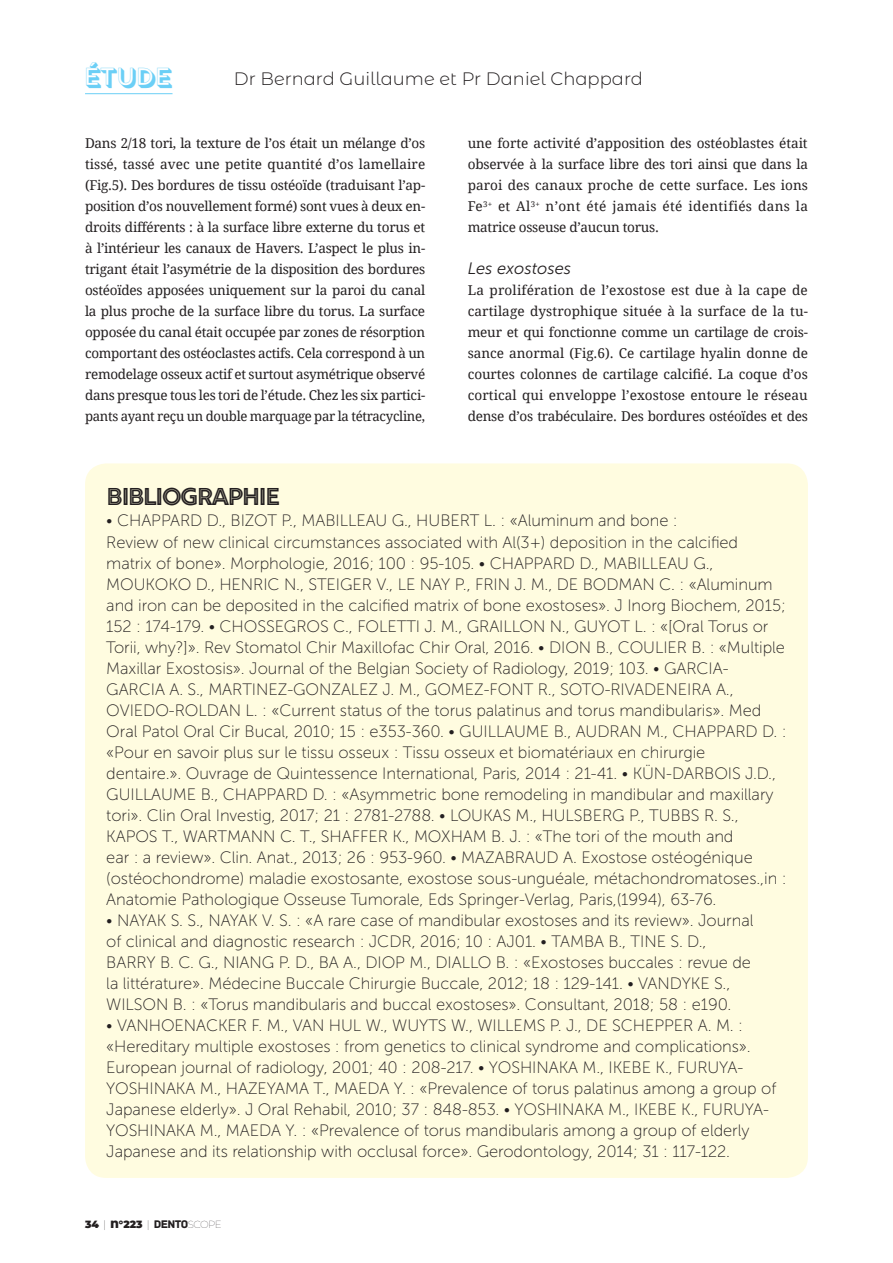
<style>
.page{position:relative;width:893px;height:1263px;background:#fff}
.page>*{position:absolute;margin:0;border:0;box-sizing:border-box;transform-origin:0 0}
.Titre_encarts{font:27px "Rig Bold Inline Solo";letter-spacing:-.075em;color:#231f20}
.Titre_rubrique_Clini{font:27px "Rig Medium Fill";color:#6bcff6}
.Sous_titre_rubrique{font:300 18px "Montserrat Alternates";color:#231f20}
.Body_Encart_Résumé_B{font:16.5px/21px "Museo Sans 100";letter-spacing:-.005em;color:#231f20}
.Sous_titre_dans_arti{font:italic 16.5px "Museo Sans 300";color:#231f20}
.BODY_CLINIQUE{font:13.5px/21px "Droid Serif";letter-spacing:-.02em;color:#231f20;text-align:justify}
.t1{font:900 10.5px "Montserrat Alternates";color:#231f20}
.s1{font-family:"Montserrat"}
.s2{font-family:"Montserrat";font-weight:100}
.s3{font-family:"Archive";font-weight:400;font-size:11.7px}
.s4{font-family:"Montserrat";font-weight:100;font-size:10.2px}
</style>
<div class="page">
<hr style="left:85px;top:93px;width:88px;height:1px;background:#6bcff6">
<div style="left:85px;top:463px;width:723px;height:715px;background:#fffce0;border-radius:21px"></div>
<p class="Titre_rubrique_Clini" style="left:85px;top:62px;width:89px">ÉTUDE</p>
<p class="Sous_titre_rubrique" style="left:234px;top:66px;width:411px">Dr Bernard Guillaume et Pr Daniel Chappard</p>
<p class="BODY_CLINIQUE" style="left:85px;top:132px;width:342px">Dans 2/18 tori, la texture de l’os était un mélange d’os tissé, tassé avec une petite quantité d’os lamellaire (Fig.5). Des bordures de tissu ostéoïde (traduisant l’ap&shy;position d’os nouvellement formé) sont vues à deux en&shy;droits différents : à la surface libre externe du torus et à l’intérieur les canaux de Havers. L’aspect le plus in&shy;trigant était l’asymétrie de la disposition des bordures ostéoïdes apposées uniquement sur la paroi du canal la plus proche de la surface libre du torus. La surface opposée du canal était occupée par zones de résorption comportant des ostéoclastes actifs. Cela correspond à un remodelage osseux actif et surtout asymétrique observé dans presque tous les tori de l’étude. Chez les six partici&shy;pants ayant reçu un double marquage par la tétracycline,</p>
<p class="BODY_CLINIQUE" style="left:468px;top:132px;width:342px">une forte activité d’apposition des ostéoblastes était observée à la surface libre des tori ainsi que dans la paroi des canaux proche de cette surface. Les ions Fe<sup>3+</sup> et Al<sup>3+</sup> n’ont été jamais été identifiés dans la matrice osseuse d’aucun torus.</p>
<p class="Sous_titre_dans_arti" style="left:468px;top:260px;width:105px">Les exostoses</p>
<p class="BODY_CLINIQUE" style="left:468px;top:280px;width:342px">La prolifération de l’exostose est due à la cape de cartilage dystrophique située à la surface de la tu&shy;meur et qui fonctionne comme un cartilage de crois&shy;sance anormal (Fig.6). Ce cartilage hyalin donne de courtes colonnes de cartilage calcifié. La coque d’os cortical qui enveloppe l’exostose entoure le réseau dense d’os trabéculaire. Des bordures ostéoïdes et des</p>
<p class="Titre_encarts" style="left:106px;top:482px;width:176px">BIBLIOGRAPHIE</p>
<p class="Body_Encart_Résumé_B" style="left:106px;top:510px;width:682px">• CHAPPARD D., BIZOT P., MABILLEAU G., HUBERT L. : «Aluminum and bone :<br>Review of new clinical circumstances associated with Al(3+) deposition in the calcified matrix of bone». Morphologie, 2016; 100 : 95-105. • CHAPPARD D., MABILLEAU G., MOUKOKO D., HENRIC N., STEIGER V., LE NAY P., FRIN J. M., DE BODMAN C. : «Aluminum and iron can be deposited in the calcified matrix of bone exostoses». J Inorg Biochem, 2015; 152 : 174-179. • CHOSSEGROS C., FOLETTI J. M., GRAILLON N., GUYOT L. : «[Oral Torus or Torii, why?]». Rev Stomatol Chir Maxillofac Chir Oral, 2016. • DION B., COULIER B. : «Multiple Maxillar Exostosis». Journal of the Belgian Society of Radiology, 2019; 103. • GARCIA-GARCIA A. S., MARTINEZ-GONZALEZ J. M., GOMEZ-FONT R., SOTO-RIVADENEIRA A., OVIEDO-ROLDAN L. : «Current status of the torus palatinus and torus mandibularis». Med Oral Patol Oral Cir Bucal, 2010; 15 : e353-360. • GUILLAUME B., AUDRAN M., CHAPPARD D. : «Pour en savoir plus sur le tissu osseux : Tissu osseux et biomatériaux en chirurgie<br>dentaire.». Ouvrage de Quintessence International, Paris, 2014 : 21-41. • KÜN-DARBOIS J.D., GUILLAUME B., CHAPPARD D. : «Asymmetric bone remodeling in mandibular and maxillary tori». Clin Oral Investig, 2017; 21 : 2781-2788. • LOUKAS M., HULSBERG P., TUBBS R. S., KAPOS T., WARTMANN C. T., SHAFFER K., MOXHAM B. J. : «The tori of the mouth and<br>ear : a review». Clin. Anat., 2013; 26 : 953-960. • MAZABRAUD A. Exostose ostéogénique (ostéochondrome) maladie exostosante, exostose sous-unguéale, métachondromatoses.,in :<br>Anatomie Pathologique Osseuse Tumorale, Eds Springer-Verlag, Paris,(1994), 63-76.</p>
<p class="Body_Encart_Résumé_B" style="left:106px;top:910px;width:649px">• NAYAK S. S., NAYAK V. S. : «A rare case of mandibular exostoses and its review». Journal of clinical and diagnostic research : JCDR, 2016; 10 : AJ01. • TAMBA B., TINE S. D., BARRY B. C. G., NIANG P. D., BA A., DIOP M., DIALLO B. : «Exostoses buccales : revue de la littérature». Médecine Buccale Chirurgie Buccale, 2012; 18 : 129-141. • VANDYKE S., WILSON B. : «Torus mandibularis and buccal exostoses». Consultant, 2018; 58 : e190.</p>
<p class="Body_Encart_Résumé_B" style="left:106px;top:1015px;width:672px">• VANHOENACKER F. M., VAN HUL W., WUYTS W., WILLEMS P. J., DE SCHEPPER A. M. : «Hereditary multiple exostoses : from genetics to clinical syndrome and complications».<br>European journal of radiology, 2001; 40 : 208-217. • YOSHINAKA M., IKEBE K., FURUYA-YOSHINAKA M., HAZEYAMA T., MAEDA Y. : «Prevalence of torus palatinus among a group of Japanese elderly». J Oral Rehabil, 2010; 37 : 848-853. • YOSHINAKA M., IKEBE K., FURUYA-YOSHINAKA M., MAEDA Y. : «Prevalence of torus mandibularis among a group of elderly Japanese and its relationship with occlusal force». Gerodontology, 2014; 31 : 117-122.</p>
<p class="t1" style="left:85px;top:1217px;width:138px"><span class="s1">34</span> <span class="s2">|</span> N°223 <span class="s2">|</span> <span class="s3">DENTO</span><span class="s4">SCOPE</span></p>
</div>
